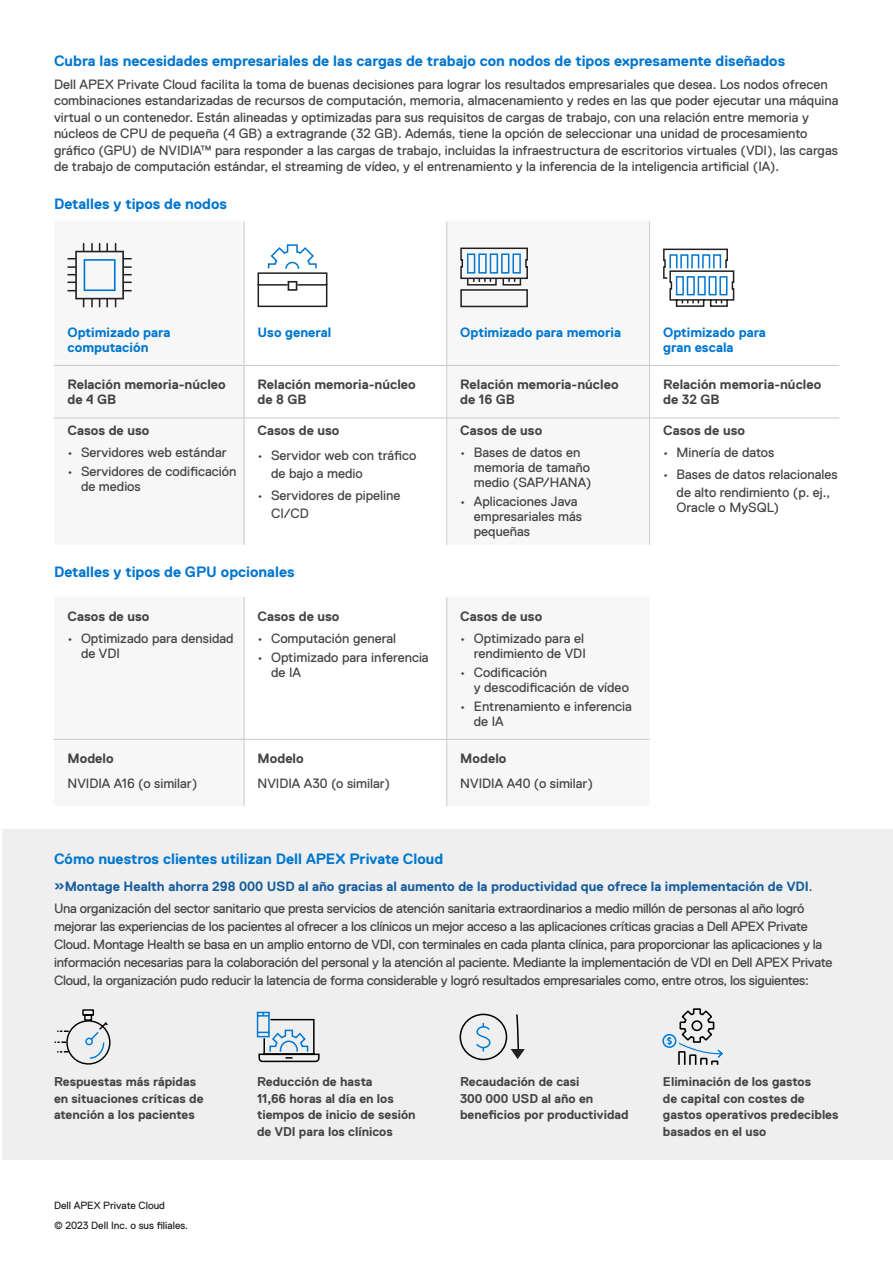
<style>
.page{position:relative;width:893px;height:1263px;background:#fff}
.page>*{position:absolute;margin:0;border:0;box-sizing:border-box;transform-origin:0 0}
.H3_Body_Subhead{font:700 15px "Dell Replica";color:#0076ce}
.P1_Body{font:13.5px/15px "Dell Replica";color:#444}
.P1_Body-2{font:13.5px/18px "Dell Replica";letter-spacing:-.02em;color:#444}
.Table_Header_2{font:700 13.5px/15px "Dell Replica";color:#444}
.P1_Body-3{font:700 13.5px "Dell Replica";color:#175d9e}
.P1_Body-4{font:700 13.5px/15px "Dell Replica";color:#0076ce}
.P1_Body-5{font:700 13.5px "Dell Replica";color:#444}
.P1_Body-6{font:700 12.75px/16.5px "Dell Replica";color:#444}
.t1{font:10.5px "Dell Replica";color:#231f20}
.s1{font-weight:400;color:#444}
</style>
<div class="page">
<div style="left:2px;top:830px;width:891px;height:330px;background:#eee"></div>
<div style="left:66px;top:1020px;width:45px;height:44px;border:1px solid #000;border-radius:50%"></div>
<svg style="left:54px;top:1009px;width:55px;height:50px"></svg>
<div style="left:460px;top:1014px;width:47px;height:46px;border:2px solid #000;border-radius:50%"></div>
<svg style="left:475px;top:1013px;width:16px;height:38px"></svg>
<svg style="left:511px;top:1014px;width:14px;height:45px"></svg>
<svg style="left:256px;top:1011px;width:64px;height:52px"></svg>
<svg style="left:662px;top:1008px;width:61px;height:57px"></svg>
<svg style="left:447px;top:221px;width:202px;height:585px"></svg>
<div style="left:54px;top:365px;width:190px;height:53px;background:#f7f7f7"></div>
<div style="left:447px;top:365px;width:203px;height:53px;background:#f7f7f7"></div>
<div style="left:54px;top:418px;width:190px;height:127px;background:#f7f7f7"></div>
<div style="left:447px;top:418px;width:203px;height:127px;background:#f7f7f7"></div>
<svg style="left:54px;top:597px;width:190px;height:209px"></svg>
<hr style="left:244px;top:221px;width:1px;height:92px;background:#c8c9c7">
<hr style="left:446px;top:221px;width:1px;height:92px;background:#c8c9c7">
<hr style="left:649px;top:221px;width:1px;height:92px;background:#c8c9c7">
<hr style="left:244px;top:597px;width:1px;height:142px;background:#c8c9c7">
<hr style="left:446px;top:597px;width:1px;height:142px;background:#c8c9c7">
<hr style="left:54px;top:739px;width:190px;height:1px;background:#c8c9c7">
<hr style="left:244px;top:739px;width:203px;height:1px;background:#c8c9c7">
<hr style="left:244px;top:740px;width:1px;height:66px;background:#c8c9c7">
<hr style="left:447px;top:739px;width:203px;height:1px;background:#c8c9c7">
<hr style="left:446px;top:740px;width:1px;height:66px;background:#c8c9c7">
<hr style="left:244px;top:313px;width:1px;height:52px;background:#c8c9c7">
<hr style="left:446px;top:313px;width:1px;height:52px;background:#c8c9c7">
<hr style="left:649px;top:313px;width:1px;height:52px;background:#c8c9c7">
<hr style="left:54px;top:365px;width:190px;height:1px;background:#c8c9c7">
<hr style="left:244px;top:365px;width:203px;height:1px;background:#c8c9c7">
<hr style="left:244px;top:366px;width:1px;height:52px;background:#c8c9c7">
<hr style="left:447px;top:365px;width:203px;height:1px;background:#c8c9c7">
<hr style="left:446px;top:366px;width:1px;height:52px;background:#c8c9c7">
<hr style="left:650px;top:365px;width:189px;height:1px;background:#c8c9c7">
<hr style="left:649px;top:366px;width:1px;height:52px;background:#c8c9c7">
<hr style="left:54px;top:418px;width:190px;height:1px;background:#c8c9c7">
<hr style="left:244px;top:418px;width:203px;height:1px;background:#c8c9c7">
<hr style="left:244px;top:418px;width:1px;height:127px;background:#c8c9c7">
<hr style="left:447px;top:418px;width:203px;height:1px;background:#c8c9c7">
<hr style="left:446px;top:418px;width:1px;height:127px;background:#c8c9c7">
<hr style="left:650px;top:418px;width:189px;height:1px;background:#c8c9c7">
<hr style="left:649px;top:418px;width:1px;height:127px;background:#c8c9c7">
<svg style="left:54px;top:221px;width:190px;height:144px"></svg>
<svg style="left:257px;top:244px;width:71px;height:64px"></svg>
<svg style="left:460px;top:247px;width:69px;height:61px"></svg>
<svg style="left:663px;top:248px;width:72px;height:59px"></svg>
<p class="H3_Body_Subhead" style="left:54px;top:52px;width:733px">Cubra las necesidades empresariales de las cargas de trabajo con nodos de tipos expresamente diseñados</p>
<p class="P1_Body" style="left:54px;top:76px;width:786px;line-height:16.5px">Dell APEX Private Cloud facilita la toma de buenas decisiones para lograr los resultados empresariales que desea. Los nodos ofrecen combinaciones estandarizadas de recursos de computación, memoria, almacenamiento y redes en las que poder ejecutar una máquina virtual o un contenedor. Están alineadas y optimizadas para sus requisitos de cargas de trabajo, con una relación entre memoria y núcleos de CPU de pequeña (4 GB) a extragrande (32 GB). Además, tiene la opción de seleccionar una unidad de procesamiento gráfico (GPU) de NVIDIA™ para responder a las cargas de trabajo, incluidas la infraestructura de escritorios virtuales (VDI), las cargas de trabajo de computación estándar, el streaming de vídeo, y el entrenamiento y la inferencia de la inteligencia artificial (IA).</p>
<p class="H3_Body_Subhead" style="left:54px;top:195px;width:174px">Detalles y tipos de nodos</p>
<p class="P1_Body-4" style="left:68px;top:325px;width:104px">Optimizado para computación</p>
<p class="P1_Body-4" style="left:258px;top:325px;width:75px">Uso general</p>
<p class="P1_Body-4" style="left:460px;top:325px;width:162px">Optimizado para memoria</p>
<p class="P1_Body-4" style="left:663px;top:325px;width:104px">Optimizado para gran escala</p>
<p class="Table_Header_2" style="left:68px;top:377px;width:160px">Relación memoria-núcleo de 4 GB</p>
<p class="Table_Header_2" style="left:258px;top:377px;width:160px">Relación memoria-núcleo de 8 GB</p>
<p class="Table_Header_2" style="left:460px;top:377px;width:160px">Relación memoria-núcleo de 16 GB</p>
<p class="Table_Header_2" style="left:663px;top:377px;width:160px">Relación memoria-núcleo de 32 GB</p>
<p class="P1_Body-5" style="left:68px;top:423px;width:83px">Casos de uso</p>
<p class="P1_Body" style="left:68px;top:445px;width:161px">• Servidores web estándar</p>
<p class="P1_Body" style="left:81px;top:464px;width:157px;text-indent:-14px">• Servidores de codificación de medios</p>
<p class="P1_Body-5" style="left:258px;top:423px;width:83px">Casos de uso</p>
<p class="P1_Body" style="left:271px;top:446px;width:147px;line-height:18px;text-indent:-14px">• Servidor web con tráfico de bajo a medio</p>
<p class="P1_Body" style="left:271px;top:486px;width:131px;line-height:18px;text-indent:-14px">• Servidores de pipeline<br>CI/CD</p>
<p class="P1_Body-5" style="left:460px;top:423px;width:83px">Casos de uso</p>
<p class="P1_Body" style="left:474px;top:445px;width:119px;text-indent:-14px">• Bases de datos en memoria de tamaño medio (SAP/HANA)</p>
<p class="P1_Body" style="left:474px;top:494px;width:110px;text-indent:-14px">• Aplicaciones Java empresariales más pequeñas</p>
<p class="P1_Body-5" style="left:663px;top:423px;width:83px">Casos de uso</p>
<p class="P1_Body" style="left:663px;top:445px;width:113px">• Minería de datos</p>
<p class="P1_Body" style="left:663px;top:465px;width:176px;line-height:18px;text-align:center">• Bases de datos relacionales de alto rendimiento (p. ej.,</p>
<p class="P1_Body" style="left:677px;top:500px;width:104px">Oracle o MySQL)</p>
<p class="H3_Body_Subhead" style="left:54px;top:563px;width:242px">Detalles y tipos de GPU opcionales</p>
<p class="Table_Header_2" style="left:68px;top:609px;width:83px">Casos de uso</p>
<p class="P1_Body" style="left:81px;top:631px;width:154px;text-indent:-14px">• Optimizado para densidad de VDI</p>
<p class="Table_Header_2" style="left:258px;top:609px;width:83px">Casos de uso</p>
<p class="P1_Body" style="left:258px;top:631px;width:140px">• Computación general</p>
<p class="P1_Body" style="left:271px;top:650px;width:159px;text-indent:-14px">• Optimizado para inferencia de IA</p>
<p class="P1_Body-5" style="left:68px;top:751px;width:48px">Modelo</p>
<p class="P1_Body" style="left:68px;top:776px;width:131px">NVIDIA A16 (o similar)</p>
<p class="P1_Body-5" style="left:258px;top:751px;width:48px">Modelo</p>
<p class="P1_Body" style="left:258px;top:776px;width:134px">NVIDIA A30 (o similar)</p>
<p class="Table_Header_2" style="left:460px;top:609px;width:83px">Casos de uso</p>
<p class="P1_Body" style="left:460px;top:631px;width:127px;text-align:right">• Optimizado para el rendimiento de VDI</p>
<p class="P1_Body" style="left:474px;top:665px;width:157px;text-indent:-14px">• Codificación<br>y descodificación de vídeo</p>
<p class="P1_Body" style="left:474px;top:699px;width:159px;text-indent:-14px">• Entrenamiento e inferencia de IA</p>
<p class="P1_Body-5" style="left:460px;top:751px;width:48px">Modelo</p>
<p class="P1_Body" style="left:460px;top:776px;width:134px">NVIDIA A40 (o similar)</p>
<p class="H3_Body_Subhead" style="left:54px;top:850px;width:391px">Cómo nuestros clientes utilizan Dell APEX Private Cloud</p>
<p class="P1_Body-3" style="left:54px;top:879px;width:760px">»Montage Health ahorra 298 000 USD al año gracias al aumento de la productividad que ofrece la implementación de VDI<span class="s1">.</span></p>
<p class="P1_Body-2" style="left:54px;top:899px;width:780px">Una organización del sector sanitario que presta servicios de atención sanitaria extraordinarios a medio millón de personas al año logró mejorar las experiencias de los pacientes al ofrecer a los clínicos un mejor acceso a las aplicaciones críticas gracias a Dell APEX Private Cloud. Montage Health se basa en un amplio entorno de VDI, con terminales en cada planta clínica, para proporcionar las aplicaciones y la información necesarias para la colaboración del personal y la atención al paciente. Mediante la implementación de VDI en Dell APEX Private Cloud, la organización pudo reducir la latencia de forma considerable y logró resultados empresariales como, entre otros, los siguientes:</p>
<p class="P1_Body-6" style="left:54px;top:1074px;width:151px">Respuestas más rápidas en situaciones críticas de atención a los pacientes</p>
<p class="P1_Body-6" style="left:257px;top:1074px;width:160px">Reducción de hasta<br>11,66 horas al día en los tiempos de inicio de sesión de VDI para los clínicos</p>
<p class="P1_Body-6" style="left:460px;top:1074px;width:170px">Recaudación de casi<br>300 000 USD al año en beneficios por productividad</p>
<p class="P1_Body-6" style="left:663px;top:1074px;width:177px">Eliminación de los gastos<br>de capital con costes de gastos operativos predecibles basados en el uso</p>
<p class="t1" style="left:54px;top:1199px;width:113px">Dell APEX Private Cloud</p>
<p class="t1" style="left:54px;top:1220px;width:136px">© 2023 Dell Inc. o sus filiales.</p>
</div>
